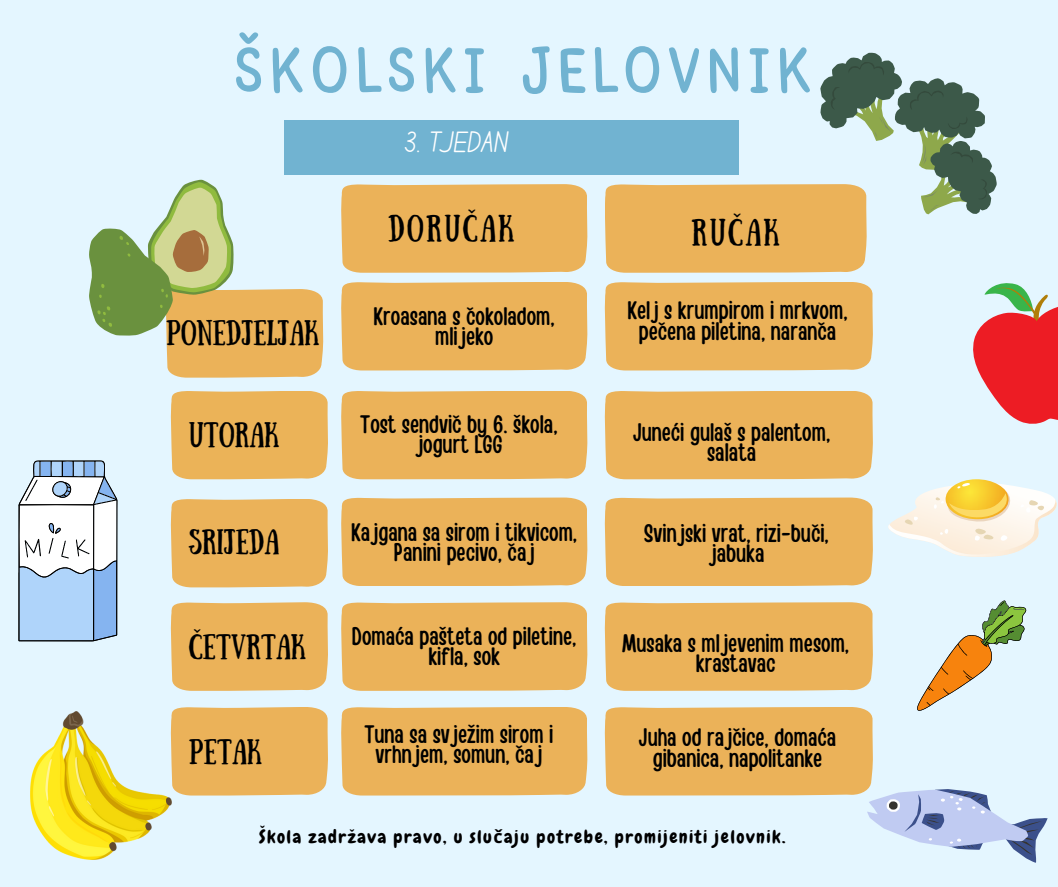
<style>
.page{position:relative;width:1058px;height:887px;background:#fff}
.page>*{position:absolute;margin:0;border:0;box-sizing:border-box;transform-origin:0 0}
.t1{font:68.1px "Yvesyvesdrawing";letter-spacing:.05em;color:#71b3d1}
.t2{font:29.7px "Canva School Font";color:#fff}
.t3{font:27px "Sunday";letter-spacing:.085em;color:#000}
.t4{font:25.2px/20.2px "Handy Casual Condensed";color:#000;text-align:center}
.t5{font:25.2px "Sunday";color:#000}
.t6{font:18px "Chewy";letter-spacing:.085em;color:#000}
.s1{font-family:"Noto Sans";font-weight:700}
</style>
<div class="page">
<div style="left:0;top:0;width:1058px;height:886px;background:#e4f6ff"></div>
<div style="left:341px;top:282px;width:246px;height:88px;background:#ebb259"></div>
<div style="left:341px;top:497px;width:246px;height:89px;background:#ebb259"></div>
<div style="left:341px;top:391px;width:246px;height:88px;background:#ebb259"></div>
<div style="left:341px;top:602px;width:246px;height:88px;background:#ebb259"></div>
<div style="left:341px;top:707px;width:246px;height:88px;background:#ebb259"></div>
<div style="left:605px;top:282px;width:268px;height:88px;background:#ebb259"></div>
<div style="left:605px;top:497px;width:268px;height:89px;background:#ebb259"></div>
<div style="left:605px;top:391px;width:268px;height:88px;background:#ebb259"></div>
<div style="left:171px;top:602px;width:157px;height:88px;background:#ebb259"></div>
<div style="left:171px;top:391px;width:157px;height:88px;background:#ebb358"></div>
<div style="left:171px;top:707px;width:157px;height:88px;background:#ebb259"></div>
<div style="left:171px;top:499px;width:157px;height:88px;background:#ebb259"></div>
<div style="left:285px;top:120px;width:454px;height:55px;background:#71b3d1"></div>
<div style="left:341px;top:184px;width:246px;height:89px;background:#ebb259"></div>
<svg style="left:605px;top:52px;width:392px;height:221px"></svg>
<svg style="left:973px;top:283px;width:85px;height:141px"></svg>
<img style="left:961px;top:479px;width:32px;height:3px">
<svg style="left:888px;top:482px;width:169px;height:75px"></svg>
<svg style="left:89px;top:180px;width:234px;height:197px"></svg>
<svg style="left:18px;top:460px;width:99px;height:181px;background:#bfd1e5"></svg>
<img style="left:31px;top:711px;width:140px;height:148px">
<svg style="left:605px;top:600px;width:442px;height:263px"></svg>
<p class="t1" style="left:232px;top:42px;width:582px">ŠKOLSKI JELOVNIK</p>
<h4 class="t2" style="left:405px;top:129px;width:106px">3. TJEDAN</h4>
<h2 class="t5" style="left:166px;top:315px;width:155px">PONEDJELJAK</h2>
<p class="t5" style="left:189px;top:417px;width:92px">UTORAK</p>
<h2 class="t5" style="left:189px;top:524px;width:92px">SRIJEDA</h2>
<h2 class="t5" style="left:189px;top:629px;width:119px">ČETVRTAK</h2>
<p class="t5" style="left:189px;top:733px;width:75px">PETAK</p>
<h4 class="t3" style="left:388px;top:209px;width:128px">DORUČAK</h4>
<h4 class="t3" style="left:691px;top:213px;width:90px">RUČAK</h4>
<h4 class="t4" style="left:373px;top:305px;width:183px">Kroasana s čokoladom, mlijeko</h4>
<h4 class="t4" style="left:360px;top:412px;width:199px">Tost sendvič by 6. škola, jogurt LGG</h4>
<h3 class="t4" style="left:351px;top:520px;width:227px">Kajgana sa sirom i tikvicom,<br>Panini pecivo, čaj</h3>
<p class="t4" style="left:627px;top:299px;width:222px">Kelj s krumpirom i mrkvom, pečena piletina, naranča</p>
<p class="t4" style="left:633px;top:420px;width:199px">Juneći gulaš s palentom, salata</p>
<h4 class="t4" style="left:644px;top:522px;width:186px">Svinjski vrat, rizi-buči, jabuka</h4>
<h3 class="t4" style="left:352px;top:624px;width:226px">Domaća pašteta od piletine, kifla, sok</h3>
<p class="t4" style="left:622px;top:631px;width:228px">Musaka s mljevenim mesom, krastavac</p>
<h4 class="t4" style="left:364px;top:722px;width:191px">Tuna sa svježim sirom i vrhnjem, somun, čaj</h4>
<h4 class="t4" style="left:639px;top:726px;width:199px">Juha od rajčice, domaća gibanica, napolitanke</h4>
<h3 class="t6" style="left:259px;top:824px;width:527px">Škola zadržava pravo, u slu<span class="s1">č</span>aju potrebe, promijeniti jelovnik.</h3>
</div>
